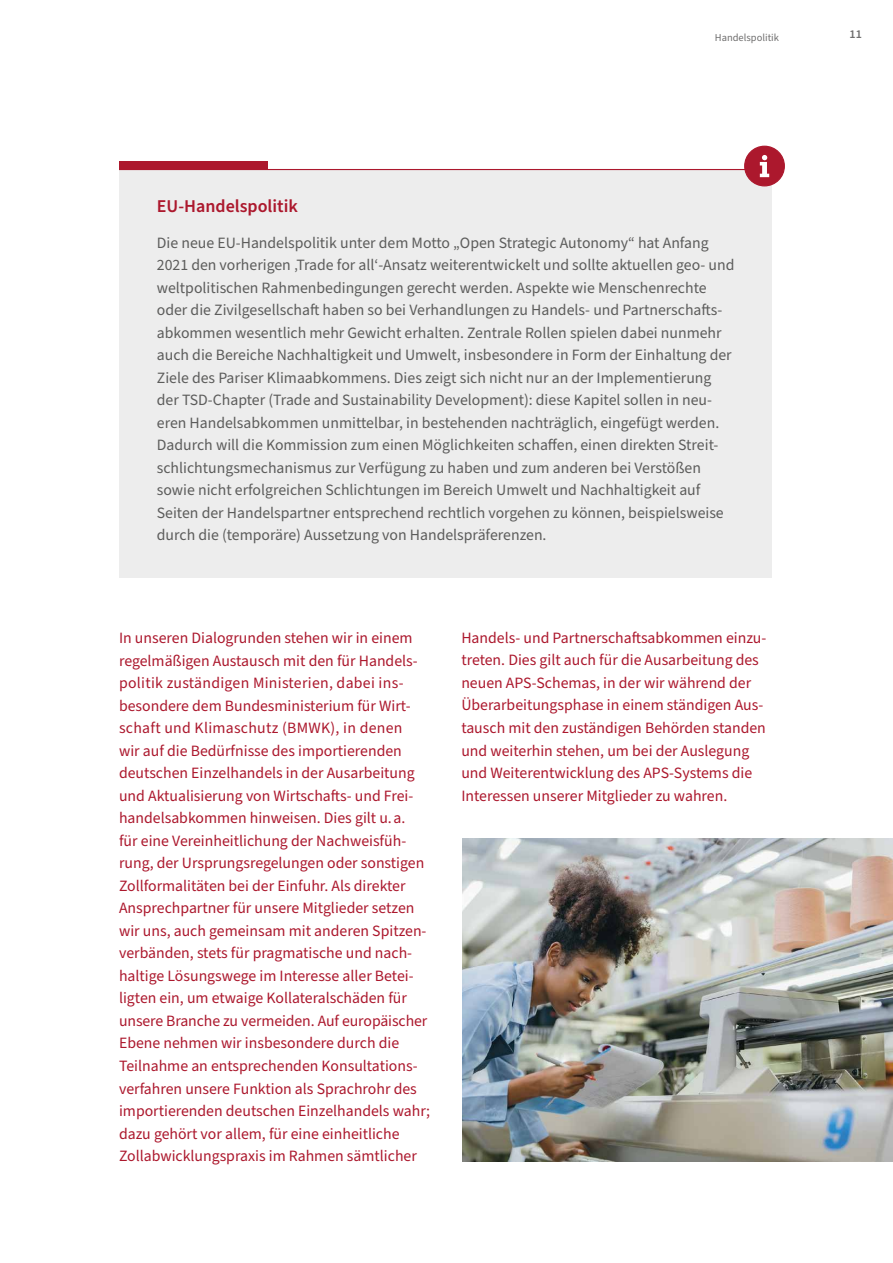
<style>
.page{position:relative;width:893px;height:1263px;background:#fff}
.page>*{position:absolute;margin:0;border:0;box-sizing:border-box;transform-origin:0 0}
.t1{font:600 18px "Source Sans Pro";color:#ac182d}
.t2{font:15.75px/22.5px "Source Sans Pro";color:#ac182d}
.t3{font:15.75px/22.5px "Source Sans Pro";color:#5c5c5b}
.t4{font:600 12px "Source Sans Pro";color:#706f6f}
.t5{font:10.5px "Source Sans Pro";color:#706f6f}
</style>
<div class="page">
<div style="left:119px;top:170px;width:653px;height:408px;background:#ededed"></div>
<div style="left:119px;top:162px;width:149px;height:8px;background:#ac182d"></div>
<hr style="left:119px;top:169px;width:653px;height:1px;background:#ac182d">
<div style="left:745px;top:146px;width:39px;height:40px;background:#ac182d;border-radius:50%"></div>
<div style="left:744px;top:146px;width:41px;height:40px;border:1px solid #ac182d;border-radius:50%"></div>
<svg style="left:760px;top:155px;width:9px;height:22px"></svg>
<img style="left:462px;top:838px;width:431px;height:323px">
<p class="t5" style="left:715px;top:30px;width:66px">Handelspolitik</p>
<p class="t1" style="left:157px;top:194px;width:143px">EU-Handelspolitik</p>
<p class="t3" style="left:157px;top:232px;width:579px">Die neue EU-Handelspolitik unter dem Motto „Open Strategic Autonomy“ hat Anfang 2021 den vorherigen ‚Trade for all‘-Ansatz weiterentwickelt und sollte aktuellen geo- und weltpolitischen Rahmenbedingungen gerecht werden. Aspekte wie Menschenrechte oder die Zivilgesellschaft haben so bei Verhandlungen zu Handels- und Partnerschafts&shy;abkommen wesentlich mehr Gewicht erhalten. Zentrale Rollen spielen dabei nunmehr auch die Bereiche Nachhaltigkeit und Umwelt, insbesondere in Form der Einhaltung der Ziele des Pariser Klimaabkommens. Dies zeigt sich nicht nur an der Implementierung der TSD-Chapter (Trade and Sustainability Development): diese Kapitel sollen in neu&shy;eren Handelsabkommen unmittelbar, in bestehenden nachträglich, eingefügt werden.<br>Dadurch will die Kommission zum einen Möglichkeiten schaffen, einen direkten Streit&shy;schlichtungsmechanismus zur Verfügung zu haben und zum anderen bei Verstößen sowie nicht erfolgreichen Schlichtungen im Bereich Umwelt und Nachhaltigkeit auf Seiten der Handelspartner entsprechend rechtlich vorgehen zu können, beispielsweise durch die (temporäre) Aussetzung von Handelspräferenzen.</p>
<p class="t2" style="left:119px;top:627px;width:313px">In unseren Dialogrunden stehen wir in einem regelmäßigen Austausch mit den für Handels&shy;politik zuständigen Ministerien, dabei ins&shy;besondere dem Bundesministerium für Wirt&shy;schaft und Klimaschutz (BMWK), in denen<br>wir auf die Bedürfnisse des importierenden deutschen Einzelhandels in der Ausarbeitung und Aktualisierung von Wirtschafts- und Frei&shy;handelsabkommen hinweisen. Dies gilt u. a.<br>für eine Vereinheitlichung der Nachweisfüh&shy;rung, der Ursprungsregelungen oder sonstigen Zollformalitäten bei der Einfuhr. Als direkter Ansprechpartner für unsere Mitglieder setzen wir uns, auch gemeinsam mit anderen Spitzen&shy;verbänden, stets für pragmatische und nach&shy;haltige Lösungswege im Interesse aller Betei&shy;ligten ein, um etwaige Kollateralschäden für unsere Branche zu vermeiden. Auf europäischer Ebene nehmen wir insbesondere durch die Teilnahme an entsprechenden Konsultations&shy;verfahren unsere Funktion als Sprachrohr des importierenden deutschen Einzelhandels wahr; dazu gehört vor allem, für eine einheitliche Zollabwicklungspraxis im Rahmen sämtlicher</p>
<p class="t2" style="left:461px;top:627px;width:306px">Handels- und Partnerschaftsabkommen einzu&shy;treten. Dies gilt auch für die Ausarbeitung des neuen APS-Schemas, in der wir während der Überarbeitungsphase in einem ständigen Aus&shy;tausch mit den zuständigen Behörden standen und weiterhin stehen, um bei der Auslegung und Weiterentwicklung des APS-Systems die Interessen unserer Mitglieder zu wahren.</p>
<p class="t4" style="left:850px;top:26px;width:14px">11</p>
</div>
